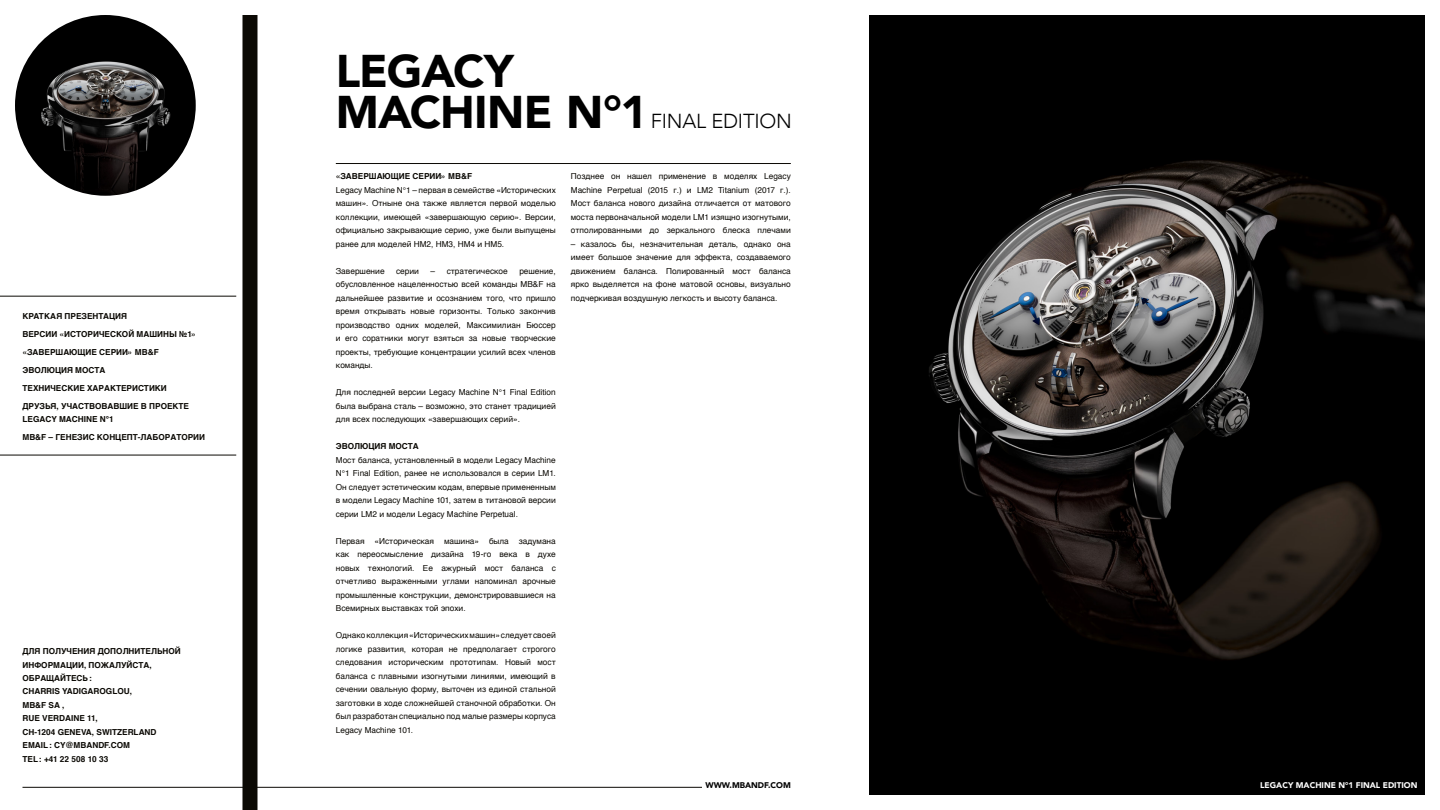
<style>
.page{position:relative;width:1440px;height:810px;background:#fff}
.page>*{position:absolute;margin:0;border:0;box-sizing:border-box;transform-origin:0 0}
.t1{font:900 45.75px/41.2px "Avenir";letter-spacing:-.02em;color:#000}
.t2{font:300 20.25px "Avenir";letter-spacing:-.01em;color:#000}
.t3{font:8.25px/13.5px "Helvetica";color:#0b0904;text-align:justify}
.t4{font:700 8.25px/13.5px "Helvetica";color:#0b0904}
.t5{font:900 8.25px "Avenir";color:#fff}
.t6{font:900 8.25px "Avenir";color:#000}
</style>
<div class="page">
<hr style="left:22px;top:787px;width:680px;height:1px;background:#0b0904">
<hr style="left:336px;top:163px;width:455px;height:1px;background:#0b0904">
<img style="left:15px;top:15px;width:181px;height:181px;border-radius:90px">
<div style="left:242px;top:15px;width:15px;height:795px;background:#0b0904"></div>
<hr style="left:0;top:296px;width:236px;height:1px;background:#0b0904">
<hr style="left:0;top:455px;width:236px;height:1px;background:#0b0904">
<img style="left:869px;top:15px;width:556px;height:780px">
<p class="t4" style="left:22px;top:307px;width:176px;line-height:18px">КРАТКАЯ ПРЕЗЕНТАЦИЯ<br>ВЕРСИИ «ИСТОРИЧЕСКОЙ МАШИНЫ №1» «ЗАВЕРШАЮЩИЕ СЕРИИ» MB&amp;F<br>ЭВОЛЮЦИЯ МОСТА<br>ТЕХНИЧЕСКИЕ ХАРАКТЕРИСТИКИ<br>ДРУЗЬЯ, УЧАСТВОВАВШИЕ В ПРОЕКТЕ</p>
<p class="t4" style="left:22px;top:410px;width:184px;line-height:18px">LEGACY MACHINE N°1<br>MB&amp;F – ГЕНЕЗИС КОНЦЕПТ-ЛАБОРАТОРИИ</p>
<p class="t4" style="left:22px;top:644px;width:160px">ДЛЯ ПОЛУЧЕНИЯ ДОПОЛНИТЕЛЬНОЙ<br>ИНФОРМАЦИИ, ПОЖАЛУЙСТА,<br>ОБРАЩАЙТЕСЬ:<br>CHARRIS YADIGAROGLOU,<br>MB&amp;F SA ,<br>RUE VERDAINE 11,<br>CH-1204 GENEVA, SWITZERLAND<br>EMAIL: CY@MBANDF.COM<br>TEL: +41 22 508 10 33</p>
<h1 class="t1" style="left:336px;top:49px;width:313px">LEGACY<br>MACHINE N°1</h1>
<h2 class="t2" style="left:651px;top:109px;width:143px">FINAL EDITION</h2>
<p class="t4" style="left:336px;top:170px;width:138px">«ЗАВЕРШАЮЩИЕ СЕРИИ» MB&amp;F</p>
<p class="t3" style="left:336px;top:183px;width:222px">Legacy Machine N°1 – первая в семействе «Исторических машин». Отныне она также является первой моделью коллекции, имеющей «завершающую серию». Версии, официально закрывающие серию, уже были выпущены ранее для моделей HM2, HM3, HM4 и HM5.</p>
<p class="t3" style="left:336px;top:264px;width:50px">Завершение</p>
<p class="t3" style="left:396px;top:264px;width:24px">серии</p>
<p class="t3" style="left:431px;top:264px;width:79px">– стратегическое</p>
<p class="t3" style="left:336px;top:264px;width:221px;text-indent:184px">решение, обусловленное нацеленностью всей команды MB&amp;F на дальнейшее развитие и осознанием того, что пришло время открывать новые горизонты. Только закончив производство одних моделей, Максимилиан Бюссер и его соратники могут взяться за новые творческие проекты, требующие концентрации усилий всех членов команды.</p>
<p class="t3" style="left:336px;top:386px;width:221px">Для последней версии Legacy Machine N°1 Final Edition была выбрана сталь – возможно, это станет традицией для всех последующих «завершающих серий».</p>
<p class="t4" style="left:336px;top:440px;width:85px">ЭВОЛЮЦИЯ МОСТА</p>
<p class="t3" style="left:336px;top:453px;width:221px">Мост баланса, установленный в модели Legacy Machine N°1 Final Edition, ранее не использовался в серии LM1.<br>Он следует эстетическим кодам, впервые примененным в модели Legacy Machine 101, затем в титановой версии серии LM2 и модели Legacy Machine Perpetual.</p>
<p class="t3" style="left:336px;top:534px;width:222px">Первая «Историческая машина» была задумана как переосмысление дизайна 19-го века в духе новых технологий. Ее ажурный мост баланса с отчетливо выраженными углами напоминал арочные промышленные конструкции, демонстрировавшиеся на Всемирных выставках той эпохи.</p>
<p class="t3" style="left:336px;top:629px;width:221px">Однако коллекция «Исторических машин» следует своей логике развития, которая не предполагает строгого следования историческим прототипам. Новый мост баланса с плавными изогнутыми линиями, имеющий в сечении овальную форму, выточен из единой стальной заготовки в ходе сложнейшей станочной обработки. Он был разработан специально под малые размеры корпуса Legacy Machine 101.</p>
<p class="t3" style="left:571px;top:170px;width:222px">Позднее он нашел применение в моделях Legacy Machine Perpetual (2015 г.) и LM2 Titanium (2017 г.).<br>Мост баланса нового дизайна отличается от матового моста первоначальной модели LM1 изящно изогнутыми, отполированными до зеркального блеска плечами</p>
<p class="t3" style="left:571px;top:237px;width:221px">– казалось бы, незначительная деталь, однако она имеет большое значение для эффекта, создаваемого движением баланса. Полированный мост баланса ярко выделяется на фоне матовой основы, визуально подчеркивая воздушную легкость и высоту баланса.</p>
<p class="t6" style="left:705px;top:778px;width:87px">WWW.MBANDF.COM</p>
<p class="t5" style="left:1260px;top:778px;width:159px">LEGACY MACHINE N°1 FINAL EDITION</p>
</div>
